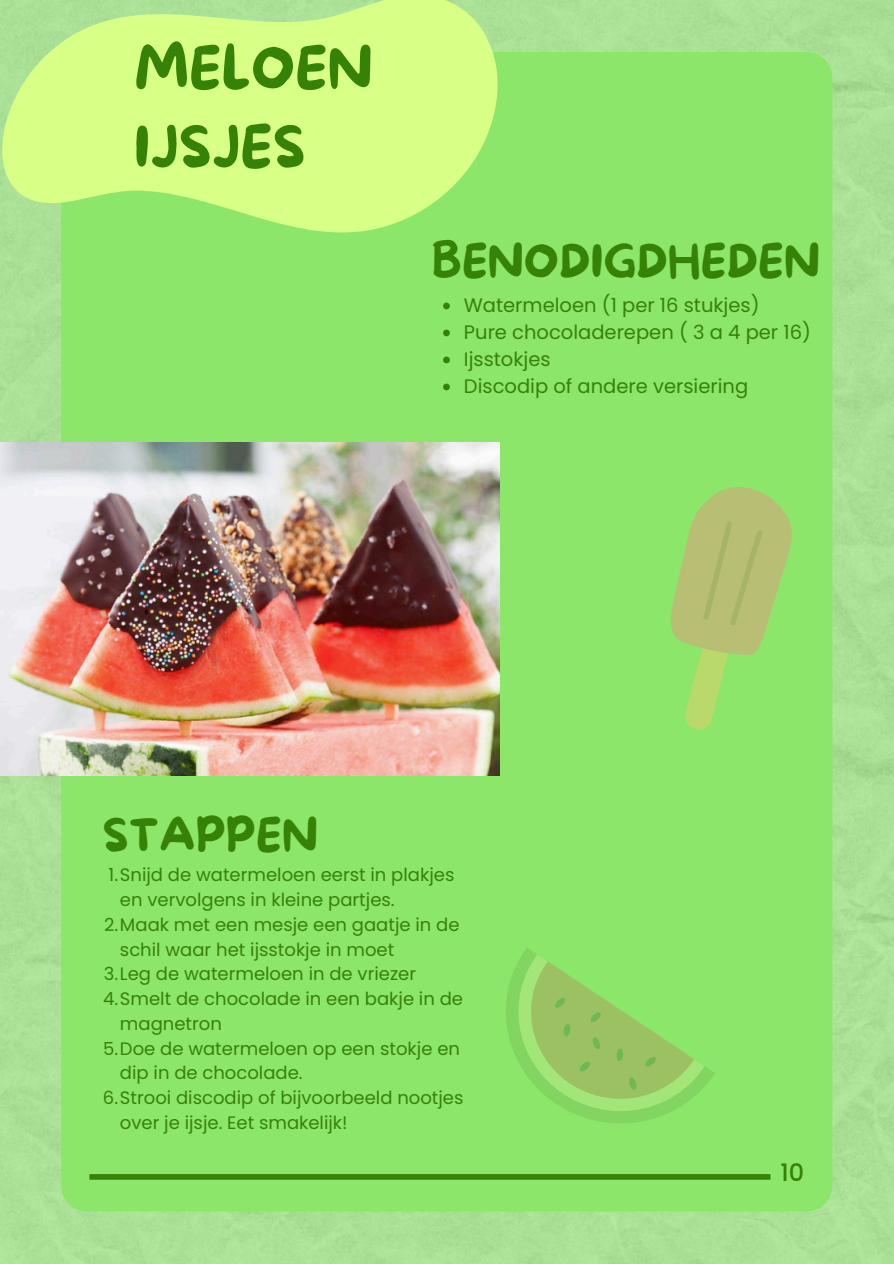
<style>
.page{position:relative;width:894px;height:1264px;background:#fff}
.page>*{position:absolute;margin:0;border:0;box-sizing:border-box;transform-origin:0 0}
.t1{font:56.7px/78.8px "More Sugar";color:#368206}
.t2{font:45.3px "More Sugar";color:#368206}
.t3{font:500 24px "Poppins";color:#368206}
.t4{font:19.5px "Poppins";color:#368206}
.t5{font:18px/24.8px "Poppins";color:#368206}
</style>
<div class="page">
<div style="left:0;top:0;width:893px;height:1263px;background:#aae196"></div>
<div style="left:61px;top:52px;width:771px;height:1159px;background:#8be66a"></div>
<div style="left:89px;top:1174px;width:681px;height:5px;background:#368206"></div>
<svg style="left:0;top:0;width:509px;height:236px;fill:#d8ff86"></svg>
<img style="left:0;top:443px;width:500px;height:333px">
<div style="left:484px;top:945px;width:248px;height:198px;background:#8be66a"></div>
<svg style="left:499px;top:952px;width:221px;height:177px"></svg>
<svg style="left:648px;top:472px;width:164px;height:269px"></svg>
<svg style="left:443px;top:302px;width:6px;height:7px"></svg>
<svg style="left:443px;top:329px;width:6px;height:7px"></svg>
<svg style="left:443px;top:356px;width:6px;height:7px"></svg>
<svg style="left:443px;top:383px;width:6px;height:7px"></svg>
<h2 class="t1" style="left:134px;top:32px;width:240px">MELOEN<br>IJSJES</h2>
<p class="t2" style="left:431px;top:236px;width:390px">BENODIGDHEDEN</p>
<h2 class="t4" style="left:464px;top:291px;width:297px">Watermeloen (1 per 16 stukjes)</h2>
<p class="t4" style="left:464px;top:318px;width:348px">Pure chocoladerepen ( 3 a 4 per 16)</p>
<p class="t4" style="left:464px;top:345px;width:88px">Ijsstokjes</p>
<p class="t4" style="left:464px;top:372px;width:286px">Discodip of andere versiering</p>
<p class="t2" style="left:103px;top:810px;width:217px">STAPPEN</p>
<p class="t5" style="left:120px;top:862px;width:336px;text-indent:-11px">1.Snijd de watermeloen eerst in plakjes en vervolgens in kleine partjes.</p>
<p class="t5" style="left:120px;top:912px;width:341px;text-indent:-16px">2.Maak met een mesje een gaatje in de schil waar het ijsstokje in moet</p>
<p class="t5" style="left:104px;top:961px;width:314px">3.Leg de watermeloen in de vriezer</p>
<p class="t5" style="left:120px;top:986px;width:344px;text-indent:-17px">4.Smelt de chocolade in een bakje in de magnetron</p>
<p class="t5" style="left:120px;top:1036px;width:341px;text-indent:-17px">5.Doe de watermeloen op een stokje en dip in de chocolade.</p>
<p class="t5" style="left:120px;top:1085px;width:345px;text-indent:-17px">6.Strooi discodip of bijvoorbeeld nootjes over je ijsje. Eet smakelijk!</p>
<p class="t3" style="left:780px;top:1156px;width:25px">10</p>
</div>
